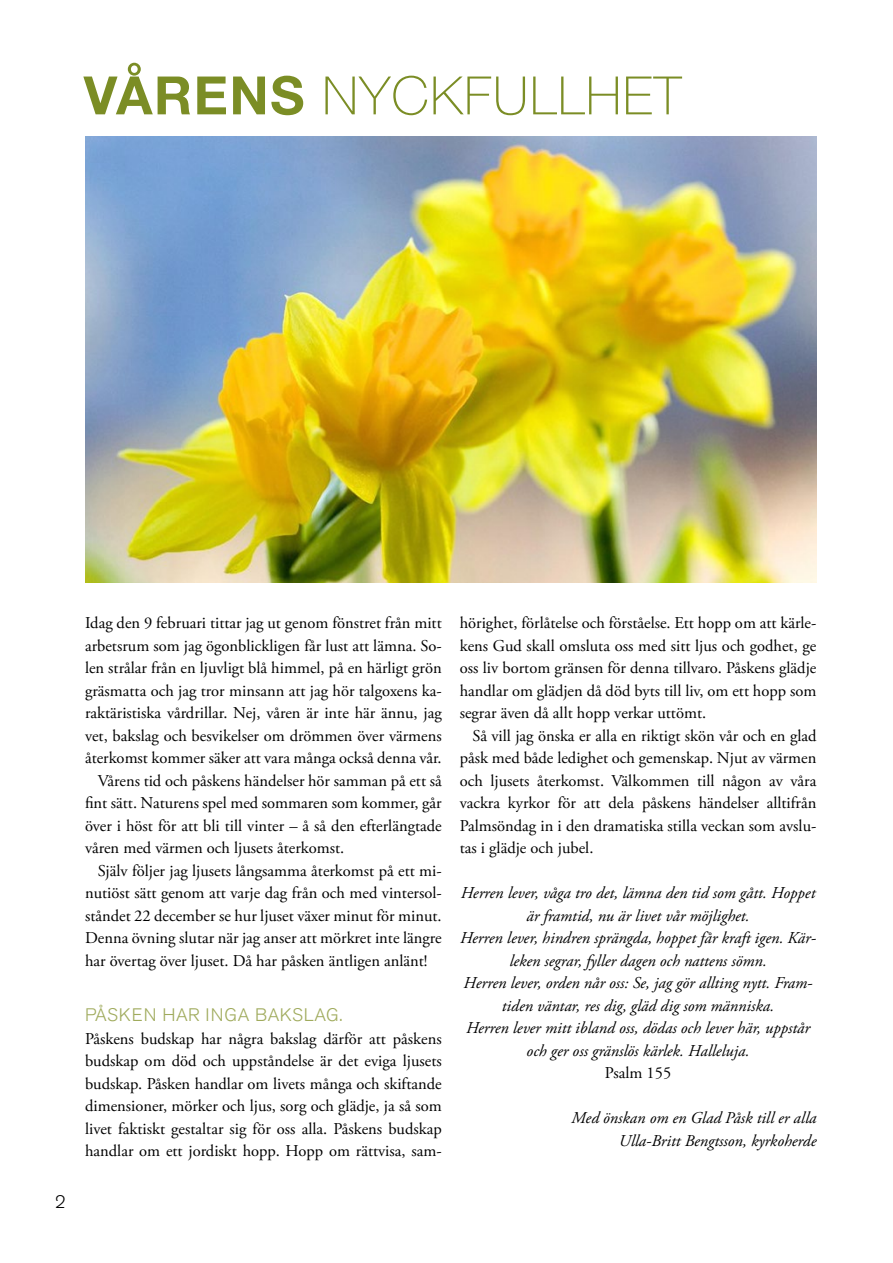
<style>
.page{position:relative;width:893px;height:1263px;background:#fff}
.page>*{position:absolute;margin:0;border:0;box-sizing:border-box;transform-origin:0 0}
.t1{font:100 52.95px "Helvetica Neue LT Std";letter-spacing:.03em;color:#7b8d25}
.t2{font:300 18px "Akzidenz Grotesk BE";letter-spacing:.025em;color:#a0ab5d}
.t3{font:300 18px "Akzidenz Grotesk BE";color:#000}
.t4{font:16.5px/22.5px "Adobe Garamond Pro";color:#000;text-align:justify}
.t5{font:italic 16.5px/22.5px "Adobe Garamond Pro";color:#000;text-align:center}
.s1{font-weight:700}
</style>
<div class="page">
<img style="left:85px;top:137px;width:731px;height:446px">
<h1 class="t1" style="left:84px;top:65px;width:599px"><span class="s1">VÅRENS</span> NYCKFULLHET</h1>
<p class="t3" style="left:55px;top:1192px;width:12px">2</p>
<p class="t4" style="left:85px;top:612px;width:358px">Idag den 9 februari tittar jag ut genom fönstret från mitt</p>
<p class="t4" style="left:85px;top:635px;width:358px">arbetsrum som jag ögonblickligen får lust att lämna. So-</p>
<p class="t4" style="left:85px;top:657px;width:358px">len strålar från en ljuvligt blå himmel, på en härligt grön</p>
<p class="t4" style="left:85px;top:680px;width:358px">gräsmatta och jag tror minsann att jag hör talgoxens ka-</p>
<p class="t4" style="left:85px;top:702px;width:358px">raktäristiska vårdrillar. Nej, våren är inte här ännu, jag</p>
<p class="t4" style="left:85px;top:725px;width:358px">vet, bakslag och besvikelser om drömmen över värmens</p>
<p class="t4" style="left:85px;top:747px;width:358px">återkomst kommer säker att vara många också denna vår.</p>
<p class="t4" style="left:98px;top:770px;width:345px">Vårens tid och påskens händelser hör samman på ett så</p>
<p class="t4" style="left:85px;top:792px;width:358px">fint sätt. Naturens spel med sommaren som kommer, går</p>
<p class="t4" style="left:85px;top:815px;width:358px">över i höst för att bli till vinter – å så den efterlängtade</p>
<p class="t4" style="left:85px;top:837px;width:261px">våren med värmen och ljusets återkomst.</p>
<p class="t4" style="left:98px;top:860px;width:345px">Själv följer jag ljusets långsamma återkomst på ett mi-</p>
<p class="t4" style="left:85px;top:882px;width:358px">nutiöst sätt genom att varje dag från och med vintersol-</p>
<p class="t4" style="left:85px;top:905px;width:358px">ståndet 22 december se hur ljuset växer minut för minut.</p>
<p class="t4" style="left:85px;top:927px;width:358px">Denna övning slutar när jag anser att mörkret inte längre</p>
<p class="t4" style="left:85px;top:950px;width:344px">har övertag över ljuset. Då har påsken äntligen anlänt!</p>
<p class="t2" style="left:85px;top:1005px;width:259px">PÅSKEN HAR INGA BAKSLAG.</p>
<p class="t4" style="left:85px;top:1028px;width:358px">Påskens budskap har några bakslag därför att påskens budskap om död och uppståndelse är det eviga ljusets budskap. Påsken handlar om livets många och skiftande dimensioner, mörker och ljus, sorg och glädje, ja så som livet faktiskt gestaltar sig för oss alla. Påskens budskap handlar om ett jordiskt hopp. Hopp om rättvisa, sam-</p>
<p class="t4" style="left:460px;top:612px;width:358px">hörighet, förlåtelse och förståelse. Ett hopp om att kärle&shy;kens Gud skall omsluta oss med sitt ljus och godhet, ge oss liv bortom gränsen för denna tillvaro. Påskens glädje handlar om glädjen då död byts till liv, om ett hopp som segrar även då allt hopp verkar uttömt.</p>
<p class="t4" style="left:460px;top:725px;width:358px;text-indent:13px">Så vill jag önska er alla en riktigt skön vår och en glad påsk med både ledighet och gemenskap. Njut av värmen och ljusets återkomst. Välkommen till någon av våra vackra kyrkor för att dela påskens händelser alltifrån Palmsöndag in i den dramatiska stilla veckan som avslu&shy;tas i glädje och jubel.</p>
<p class="t5" style="left:460px;top:882px;width:358px">Herren lever, våga tro det, lämna den tid som gått. Hoppet är framtid, nu är livet vår möjlighet.<br>Herren lever, hindren sprängda, hoppet får kraft igen. Kär&shy;leken segrar, fyller dagen och nattens sömn.<br>Herren lever, orden når oss: Se, jag gör allting nytt. Fram&shy;tiden väntar, res dig, gläd dig som människa.<br>Herren lever mitt ibland oss, dödas och lever här, uppstår och ger oss gränslös kärlek. Halleluja.</p>
<p class="t4" style="left:605px;top:1062px;width:68px">Psalm 155</p>
<p class="t5" style="left:571px;top:1107px;width:246px;text-align:right">Med önskan om en Glad Påsk till er alla<br>Ulla-Britt Bengtsson, kyrkoherde</p>
</div>
